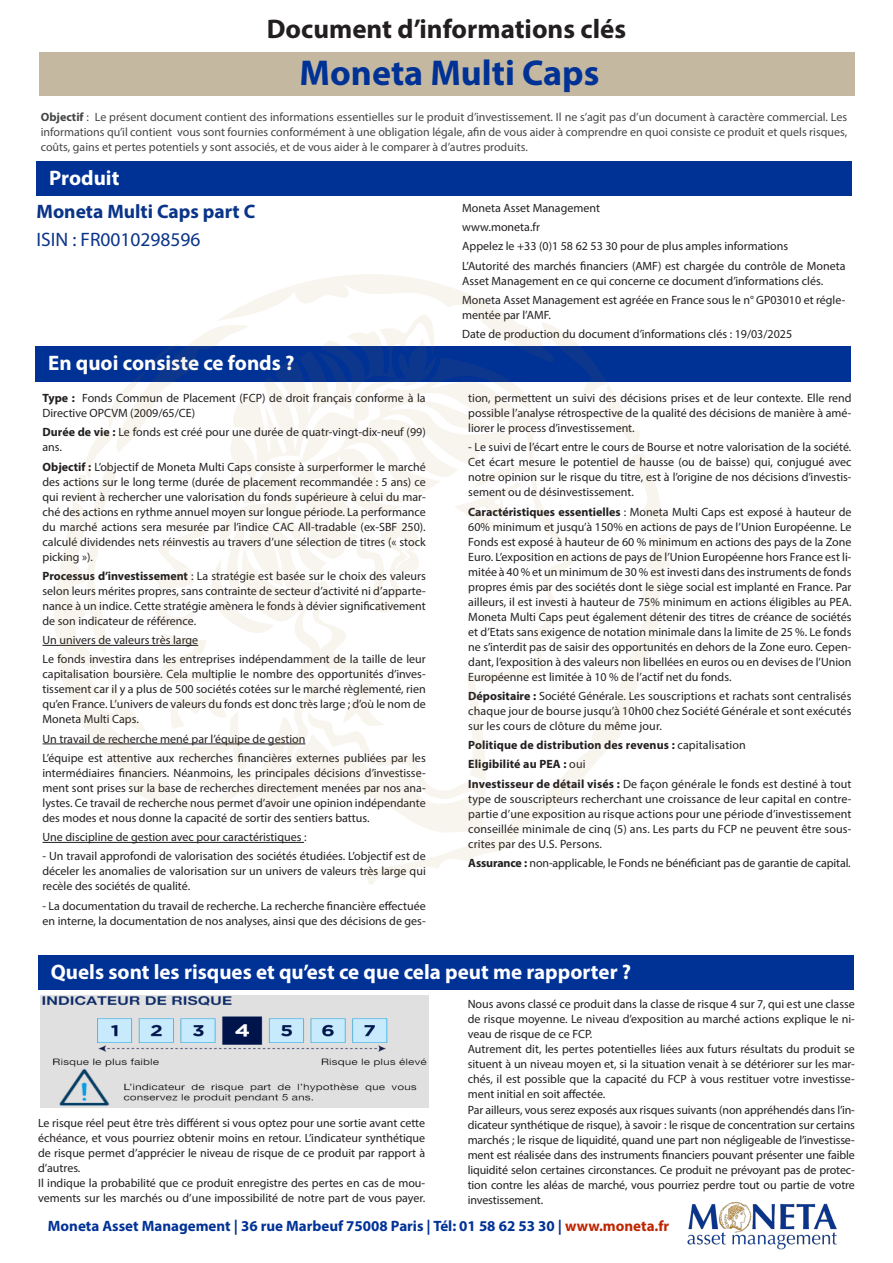
<style>
.page{position:relative;width:893px;height:1263px;background:#fff}
.page>*{position:absolute;margin:0;border:0;box-sizing:border-box;transform-origin:0 0}
.t1{font:700 36px "Myriad Pro";color:#003296}
.t2{font:700 27px "Myriad Pro";color:#231f20}
.t3{font:700 21px "Myriad Pro";color:#fff}
.t4{font:700 19.5px "Myriad Pro";color:#093489}
.t5{font:19.5px "Myriad Pro";color:#093489}
.t6{font:700 15px "Myriad Pro";color:#003296}
.t7{font:12px/15px "Myriad Pro";color:#231f20;text-align:justify}
.t8{font:12px/15px "Myriad Pro";color:#454647;text-align:justify}
.t9{font:700 12px "Myriad Pro";letter-spacing:.01em;color:#231f20}
.s1{font-weight:700}
.s2{font-weight:400}
.s3{color:#bf2500}
</style>
<div class="page">
<div style="left:36px;top:161px;width:815px;height:34px;background:#003296"></div>
<div style="left:39px;top:52px;width:815px;height:43px;background:#c4b8a1"></div>
<img style="left:687px;top:1202px;width:150px;height:48px">
<div style="left:35px;top:346px;width:815px;height:36px;background:#003296"></div>
<hr style="left:43px;top:645px;width:155px;height:1px;background:#231f20">
<hr style="left:43px;top:744px;width:262px;height:1px;background:#231f20">
<hr style="left:43px;top:842px;width:261px;height:1px;background:#231f20">
<div style="left:38px;top:956px;width:815px;height:34px;background:#003296"></div>
<img style="left:40px;top:995px;width:388px;height:112px">
<svg style="left:349px;top:833px;width:170px;height:51px"></svg>
<svg style="left:52px;top:274px;width:618px;height:559px"></svg>
<p class="t2" style="left:267px;top:12px;width:361px">Document d’informations clés</p>
<p class="t1" style="left:300px;top:50px;width:301px">Moneta Multi Caps</p>
<p class="t8" style="left:41px;top:109px;width:808px"><span class="s1">Objectif</span> : Le présent document contient des informations essentielles sur le produit d’investissement. Il ne s’agit pas d’un document à caractère commercial. Les informations qu’il contient vous sont fournies conformément à une obligation légale, afin de vous aider à comprendre en quoi consiste ce produit et quels risques, coûts, gains et pertes potentiels y sont associés, et de vous aider à le comparer à d’autres produits.</p>
<p class="t3" style="left:49px;top:164px;width:72px">Produit</p>
<p class="t4" style="left:36px;top:198px;width:220px">Moneta Multi Caps part C</p>
<p class="t5" style="left:36px;top:227px;width:166px">ISIN : FR0010298596</p>
<p class="t3" style="left:48px;top:349px;width:248px">En quoi consiste ce fonds ?</p>
<p class="t7" style="left:43px;top:390px;width:385px"><span class="s1">Type :</span> Fonds Commun de Placement (FCP) de droit français conforme à la<br>Directive OPCVM (2009/65/CE)</p>
<p class="t7" style="left:43px;top:425px;width:385px"><span class="s1">Durée de vie :</span> Le fonds est créé pour une durée de quatr-vingt-dix-neuf (99) ans.</p>
<p class="t7" style="left:43px;top:459px;width:385px"><span class="s1">Objectif :</span> L’objectif de Moneta Multi Caps consiste à surperformer le marché des actions sur le long terme (durée de placement recommandée : 5 ans) ce qui revient à rechercher une valorisation du fonds supérieure à celui du mar&shy;ché des actions en rythme annuel moyen sur longue période. La performance du marché actions sera mesurée par l’indice CAC All-tradable (ex-SBF 250). calculé dividendes nets réinvestis au travers d’une sélection de titres (« stock picking »).</p>
<p class="t7" style="left:43px;top:568px;width:385px"><span class="s1">Processus d’investissement</span> : La stratégie est basée sur le choix des valeurs selon leurs mérites propres, sans contrainte de secteur d’activité ni d’apparte&shy;nance à un indice. Cette stratégie amènera le fonds à dévier significativement de son indicateur de référence.</p>
<p class="t7" style="left:43px;top:632px;width:157px">Un univers de valeurs très large</p>
<p class="t7" style="left:43px;top:652px;width:385px">Le fonds investira dans les entreprises indépendamment de la taille de leur capitalisation boursière. Cela multiplie le nombre des opportunités d’inves&shy;tissement car il y a plus de 500 sociétés cotées sur le marché règlementé, rien qu’en France. L’univers de valeurs du fonds est donc très large ; d’où le nom de Moneta Multi Caps.</p>
<p class="t7" style="left:43px;top:731px;width:264px">Un travail de recherche mené par l’équipe de gestion</p>
<p class="t7" style="left:43px;top:750px;width:385px">L’équipe est attentive aux recherches financières externes publiées par les intermédiaires financiers. Néanmoins, les principales décisions d’investisse&shy;ment sont prises sur la base de recherches directement menées par nos ana&shy;lystes. Ce travail de recherche nous permet d’avoir une opinion indépendante des modes et nous donne la capacité de sortir des sentiers battus.</p>
<p class="t7" style="left:43px;top:829px;width:266px">Une discipline de gestion avec pour caractéristiques :</p>
<p class="t7" style="left:43px;top:849px;width:385px">- Un travail approfondi de valorisation des sociétés étudiées. L’objectif est de déceler les anomalies de valorisation sur un univers de valeurs très large qui recèle des sociétés de qualité.</p>
<p class="t7" style="left:43px;top:898px;width:385px">- La documentation du travail de recherche. La recherche financière effectuée en interne, la documentation de nos analyses, ainsi que des décisions de ges-</p>
<p class="t7" style="left:462px;top:200px;width:139px">Moneta Asset Management</p>
<p class="t7" style="left:462px;top:219px;width:79px">www.moneta.fr</p>
<p class="t7" style="left:462px;top:239px;width:328px">Appelez le +33 (0)1 58 62 53 30 pour de plus amples informations</p>
<p class="t7" style="left:462px;top:258px;width:385px">L’Autorité des marchés financiers (AMF) est chargée du contrôle de Moneta<br>Asset Management en ce qui concerne ce document d’informations clés.</p>
<p class="t7" style="left:462px;top:292px;width:385px">Moneta Asset Management est agréée en France sous le n° GP03010 et régle&shy;mentée par l’AMF.</p>
<p class="t7" style="left:462px;top:326px;width:331px">Date de production du document d’informations clés : 19/03/2025</p>
<p class="t7" style="left:468px;top:390px;width:385px">tion, permettent un suivi des décisions prises et de leur contexte. Elle rend possible l’analyse rétrospective de la qualité des décisions de manière à amé&shy;liorer le process d’investissement.</p>
<p class="t7" style="left:468px;top:440px;width:385px">- Le suivi de l’écart entre le cours de Bourse et notre valorisation de la société.<br>Cet écart mesure le potentiel de hausse (ou de baisse) qui, conjugué avec notre opinion sur le risque du titre, est à l’origine de nos décisions d’investis&shy;sement ou de désinvestissement.</p>
<p class="t7" style="left:468px;top:504px;width:385px"><span class="s1">Caractéristiques essentielles</span> : Moneta Multi Caps est exposé à hauteur de 60% minimum et jusqu’à 150% en actions de pays de l’Union Européenne. Le Fonds est exposé à hauteur de 60 % minimum en actions des pays de la Zone Euro. L’exposition en actions de pays de l’Union Européenne hors France est li&shy;mitée à 40 % et un minimum de 30 % est investi dans des instruments de fonds propres émis par des sociétés dont le siège social est implanté en France. Par ailleurs, il est investi à hauteur de 75% minimum en actions éligibles au PEA.<br>Moneta Multi Caps peut également détenir des titres de créance de sociétés et d’Etats sans exigence de notation minimale dans la limite de 25 %. Le fonds ne s’interdit pas de saisir des opportunités en dehors de la Zone euro. Cepen&shy;dant, l’exposition à des valeurs non libellées en euros ou en devises de l’Union Européenne est limitée à 10 % de l’actif net du fonds.</p>
<p class="t7" style="left:468px;top:688px;width:385px"><span class="s1">Dépositaire :</span> Société Générale. Les souscriptions et rachats sont centralisés chaque jour de bourse jusqu’à 10h00 chez Société Générale et sont exécutés sur les cours de clôture du même jour.</p>
<p class="t9" style="left:468px;top:737px;width:279px">Politique de distribution des revenus : <span class="s2">capitalisation</span></p>
<p class="t9" style="left:468px;top:756px;width:119px">Eligibilité au PEA : <span class="s2">oui</span></p>
<p class="t7" style="left:468px;top:776px;width:385px"><span class="s1">Investisseur de détail visés :</span> De façon générale le fonds est destiné à tout type de souscripteurs recherchant une croissance de leur capital en contre&shy;partie d’une exposition au risque actions pour une période d’investissement conseillée minimale de cinq (5) ans. Les parts du FCP ne peuvent être sous&shy;crites par des U.S. Persons.</p>
<p class="t7" style="left:468px;top:855px;width:384px"><span class="s1">Assurance :</span> non-applicable, le Fonds ne bénéficiant pas de garantie de capital.</p>
<p class="t3" style="left:51px;top:958px;width:582px">Quels sont les risques et qu’est ce que cela peut me rapporter ?</p>
<p class="t7" style="left:38px;top:1115px;width:389px">Le risque réel peut être très différent si vous optez pour une sortie avant cette échéance, et vous pourriez obtenir moins en retour. L’indicateur synthétique de risque permet d’apprécier le niveau de risque de ce produit par rapport à d’autres.</p>
<p class="t7" style="left:38px;top:1175px;width:389px">Il indique la probabilité que ce produit enregistre des pertes en cas de mou&shy;vements sur les marchés ou d’une impossibilité de notre part de vous payer.</p>
<p class="t7" style="left:468px;top:996px;width:389px">Nous avons classé ce produit dans la classe de risque 4 sur 7, qui est une classe de risque moyenne. Le niveau d’exposition au marché actions explique le ni&shy;veau de risque de ce FCP.</p>
<p class="t7" style="left:468px;top:1041px;width:389px">Autrement dit, les pertes potentielles liées aux futurs résultats du produit se situent à un niveau moyen et, si la situation venait à se détériorer sur les mar&shy;chés, il est possible que la capacité du FCP à vous restituer votre investisse&shy;ment initial en soit affectée.</p>
<p class="t7" style="left:468px;top:1102px;width:389px">Par ailleurs, vous serez exposés aux risques suivants (non appréhendés dans l’in&shy;dicateur synthétique de risque), à savoir : le risque de concentration sur certains marchés ; le risque de liquidité, quand une part non négligeable de l’investisse&shy;ment est réalisée dans des instruments financiers pouvant présenter une faible liquidité selon certaines circonstances. Ce produit ne prévoyant pas de protec&shy;tion contre les aléas de marché, vous pourriez perdre tout ou partie de votre investissement.</p>
<p class="t6" style="left:48px;top:1216px;width:623px">Moneta Asset Management | 36 rue Marbeuf 75008 Paris | Tél: 01 58 62 53 30 | <span class="s3">www.moneta.fr</span></p>
</div>
